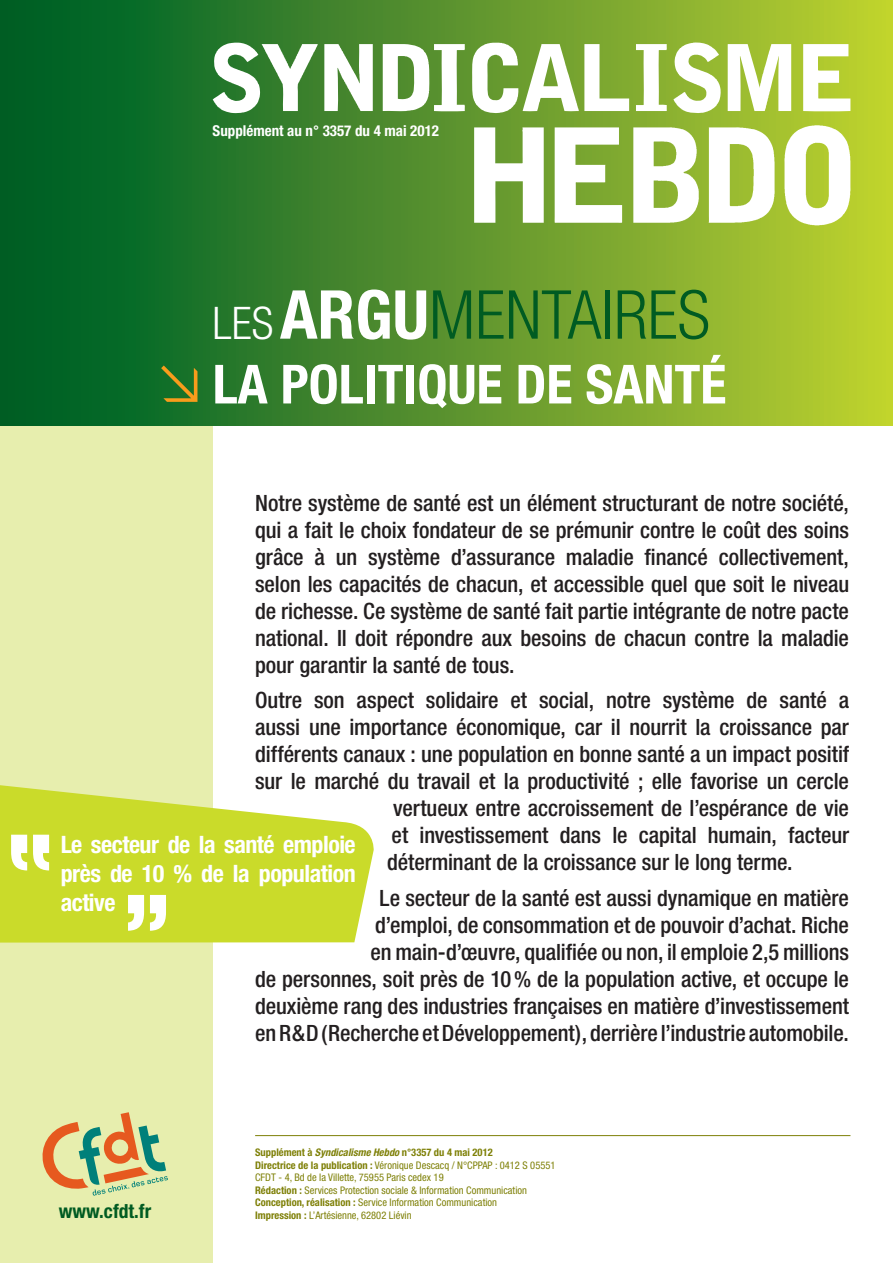
<style>
.page{position:relative;width:893px;height:1263px;background:#fff}
.page>*{position:absolute;margin:0;border:0;box-sizing:border-box;transform-origin:0 0}
.ours{font:900 condensed 95.7px "Helvetica Neue";color:#fff}
.t1{font:300 condensed 67.5px "Helvetica Neue";color:#005b22}
.t2{font:700 condensed 54px "Helvetica Neue";color:#fff}
.ours-2{font:700 condensed 24px/28.8px "Helvetica Neue";letter-spacing:-.02em;color:#fff;text-align:justify}
.chapô{font:500 condensed 22.5px/27px "Helvetica Neue";letter-spacing:-.005em;color:#231f20;text-align:justify}
.t3{font:700 condensed 19.5px "Helvetica Neue";color:#005b22}
.t4{font:700 condensed 15px "Helvetica Neue";color:#fff}
.ours-3{font:condensed 10.5px "Helvetica Neue";color:#7e8007}
.ours-4{font:700 condensed 10.5px "Helvetica Neue";color:#7e8007}
.s1{font-size:45px;color:#fff}
.s2{font-weight:700;color:#fff}
.s3{font-style:italic}
.s4{font-weight:700}
</style>
<div class="page">
<div style="left:0;top:0;width:213px;height:1263px;background:#e7eeae"></div>
<div style="left:0;top:0;width:893px;height:425px;background:linear-gradient(to right,#005927,#c0d032)"></div>
<hr style="left:255px;top:1135px;width:595px;height:1px;background:#7e8007">
<svg style="left:673px;top:42px;width:48px;height:71px"></svg>
<svg style="left:213px;top:43px;width:105px;height:70px"></svg>
<svg style="left:324px;top:44px;width:49px;height:67px"></svg>
<svg style="left:383px;top:44px;width:82px;height:67px"></svg>
<svg style="left:472px;top:42px;width:157px;height:72px"></svg>
<svg style="left:636px;top:44px;width:31px;height:67px"></svg>
<svg style="left:728px;top:44px;width:63px;height:67px"></svg>
<svg style="left:803px;top:44px;width:47px;height:67px"></svg>
<svg style="left:784px;top:125px;width:66px;height:100px"></svg>
<svg style="left:474px;top:127px;width:70px;height:96px"></svg>
<svg style="left:554px;top:127px;width:68px;height:96px"></svg>
<svg style="left:633px;top:127px;width:66px;height:96px"></svg>
<svg style="left:709px;top:127px;width:66px;height:96px"></svg>
<svg style="left:42px;top:1112px;width:126px;height:84px"></svg>
<svg style="left:0;top:785px;width:374px;height:157px;background:#d0df46"></svg>
<svg style="left:161px;top:366px;width:36px;height:36px"></svg>
<svg style="left:11px;top:835px;width:38px;height:35px"></svg>
<p class="t4" style="left:213px;top:122px;width:228px">Supplément au n° 3357 du 4 mai 2012</p>
<p class="t1" style="left:213px;top:276px;width:499px"><span class="s1">LES</span><span class="s2">ARGU</span>MENTAIRES</p>
<p class="t2" style="left:213px;top:352px;width:515px">LA POLITIQUE DE SANTÉ</p>
<p class="chapô" style="left:255px;top:489px;width:596px">Notre système de santé est un élément structurant de notre société, qui a fait le choix fondateur de se prémunir contre le coût des soins grâce à un système d’assurance maladie financé collectivement, selon les capacités de chacun, et accessible quel que soit le niveau de richesse. Ce système de santé fait partie intégrante de notre pacte national. Il doit répondre aux besoins de chacun contre la maladie pour garantir la santé de tous.</p>
<p class="chapô" style="left:255px;top:687px;width:595px">Outre son aspect solidaire et social, notre système de santé a</p>
<p class="chapô" style="left:255px;top:714px;width:595px">aussi une importance économique, car il nourrit la croissance par</p>
<p class="chapô" style="left:255px;top:741px;width:595px">différents canaux : une population en bonne santé a un impact positif</p>
<p class="chapô" style="left:255px;top:768px;width:595px">sur le marché du travail et la productivité ; elle favorise un cercle</p>
<p class="chapô" style="left:393px;top:795px;width:457px">vertueux entre accroissement de l’espérance de vie</p>
<p class="chapô" style="left:392px;top:822px;width:459px">et investissement dans le capital humain, facteur</p>
<p class="chapô" style="left:387px;top:849px;width:407px">déterminant de la croissance sur le long terme.</p>
<p class="chapô" style="left:255px;top:884px;width:595px;text-align:right">Le secteur de la santé est aussi dynamique en matière<br>d’emploi, de consommation et de pouvoir d’achat. Riche<br>en main-d’œuvre, qualifiée ou non, il emploie 2,5 millions<br>de personnes, soit près de 10% de la population active, et occupe le deuxième rang des industries françaises en matière d’investissement en R&amp;D (Recherche et Développement), derrière l’industrie automobile.</p>
<p class="ours-2" style="left:61px;top:830px;width:297px">Le secteur de la santé emploie près de 10 % de la population active</p>
<p class="ours" style="left:170px;top:955px;width:48px;rotate:-180deg">“</p>
<p class="ours-4" style="left:255px;top:1146px;width:239px">Supplément à <span class="s3">Syndicalisme Hebdo</span> n°3357 du 4 mai 2012</p>
<p class="ours-3" style="left:255px;top:1159px;width:302px"><span class="s4">Directrice de la publication :</span> Véronique Descacq / N°CPPAP : 0412 S 05551</p>
<p class="ours-3" style="left:255px;top:1171px;width:190px">CFDT - 4, Bd de la Villette, 75955 Paris cedex 19</p>
<p class="ours-3" style="left:255px;top:1184px;width:273px"><span class="s4">Rédaction :</span> Services Protection sociale &amp; Information Communication</p>
<p class="ours-3" style="left:255px;top:1196px;width:243px"><span class="s4">Conception, réalisation :</span> Service Information Communication</p>
<p class="t3" style="left:59px;top:1200px;width:94px">www.cfdt.fr</p>
<p class="ours-3" style="left:255px;top:1209px;width:158px"><span class="s4">Impression :</span> L’Artésienne, 62802 Liévin</p>
</div>
